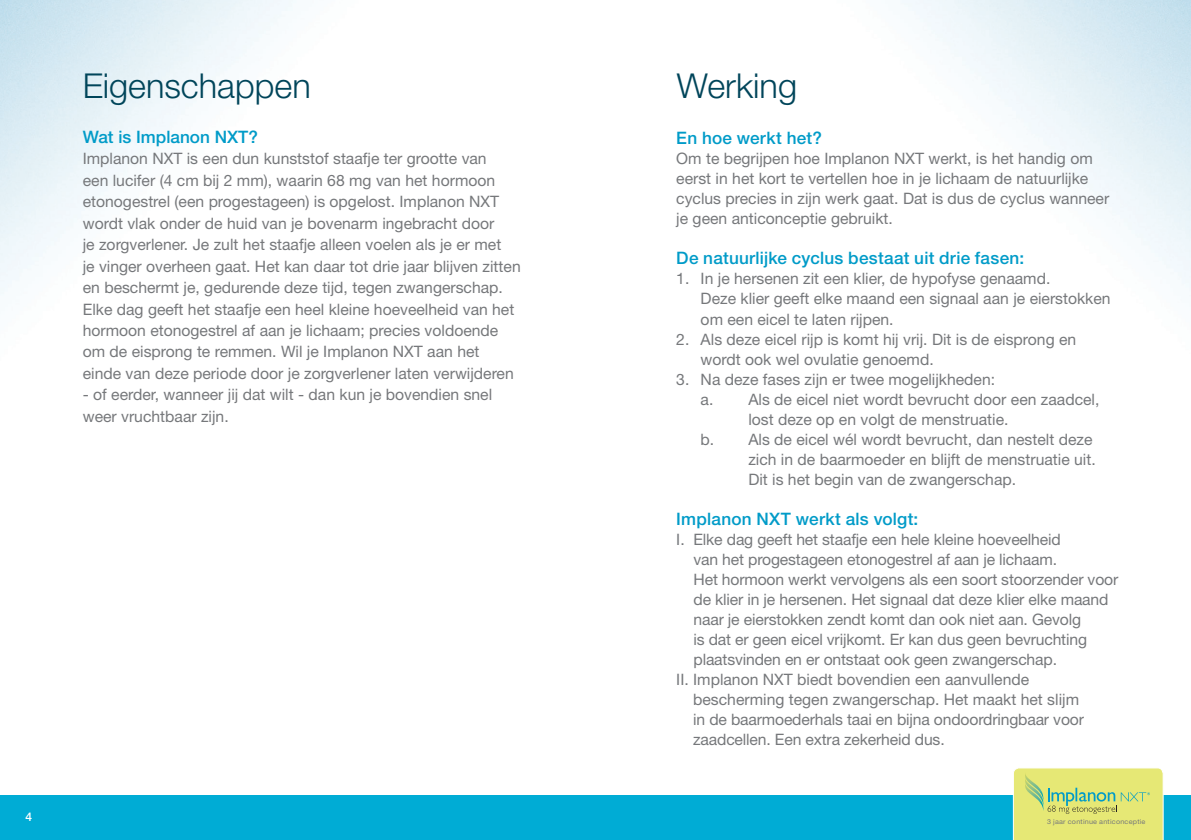
<style>
.page{position:relative;width:1191px;height:840px;background:#fff}
.page>*{position:absolute;margin:0;border:0;box-sizing:border-box;transform-origin:0 0}
.t1{font:300 34.4px "Helvetica Neue LT Std";color:#00455a}
.t2{font:500 17.2px "Helvetica Neue LT Std";letter-spacing:.01em;color:#009bc8}
.t3{font:15.8px/21.4px "Helvetica Neue LT Std";color:#76787b}
.t4{font:500 12px "Helvetica Neue LT Std";color:#fff}
.t5{font:6.8px "Helvetica Neue LT Std";letter-spacing:.03em;color:#76787b;scale:1.07 1}
</style>
<div class="page">
<div style="left:0;top:794px;width:1191px;height:45px;background:#00acd5"></div>
<svg style="left:1013px;top:768px;width:150px;height:71px;background:#dbe37a"></svg>
<h1 class="t1" style="left:83px;top:65px;width:229px">Eigenschappen</h1>
<p class="t2" style="left:83px;top:126px;width:177px">Wat is Implanon NXT?</p>
<p class="t3" style="left:83px;top:147px;width:439px">Implanon NXT is een dun kunststof staafje ter grootte van<br>een lucifer (4 cm bij 2 mm), waarin 68 mg van het hormoon etonogestrel (een progestageen) is opgelost. Implanon NXT wordt vlak onder de huid van je bovenarm ingebracht door<br>je zorgverlener. Je zult het staafje alleen voelen als je er met<br>je vinger overheen gaat. Het kan daar tot drie jaar blijven zitten en beschermt je, gedurende deze tijd, tegen zwangerschap.<br>Elke dag geeft het staafje een heel kleine hoeveelheid van het hormoon etonogestrel af aan je lichaam; precies voldoende om de eisprong te remmen. Wil je Implanon NXT aan het einde van deze periode door je zorgverlener laten verwijderen</p>
<p class="t3" style="left:83px;top:383px;width:411px">- of eerder, wanneer jij dat wilt - dan kun je bovendien snel weer vruchtbaar zijn.</p>
<p class="t4" style="left:25px;top:809px;width:8px">4</p>
<h1 class="t1" style="left:677px;top:65px;width:122px">Werking</h1>
<p class="t2" style="left:676px;top:128px;width:147px">En hoe werkt het?</p>
<p class="t3" style="left:676px;top:148px;width:434px;line-height:20px">Om te begrijpen hoe Implanon NXT werkt, is het handig om eerst in het kort te vertellen hoe in je lichaam de natuurlijke cyclus precies in zijn werk gaat. Dat is dus de cyclus wanneer je geen anticonceptie gebruikt.</p>
<p class="t2" style="left:676px;top:248px;width:349px">De natuurlijke cyclus bestaat uit drie fasen:</p>
<p class="t3" style="left:700px;top:268px;width:411px;line-height:20px;text-indent:-24px">1. In je hersenen zit een klier, de hypofyse genaamd.<br>Deze klier geeft elke maand een signaal aan je eierstokken om een eicel te laten rijpen.</p>
<p class="t3" style="left:700px;top:328px;width:377px;line-height:20px;text-indent:-24px">2. Als deze eicel rijp is komt hij vrij. Dit is de eisprong en wordt ook wel ovulatie genoemd.</p>
<p class="t3" style="left:676px;top:368px;width:320px">3. Na deze fases zijn er twee mogelijkheden:</p>
<p class="t3" style="left:700px;top:388px;width:400px">a. Als de eicel niet wordt bevrucht door een zaadcel,</p>
<p class="t3" style="left:748px;top:408px;width:262px">lost deze op en volgt de menstruatie.</p>
<p class="t3" style="left:700px;top:428px;width:393px">b. Als de eicel wél wordt bevrucht, dan nestelt deze</p>
<p class="t3" style="left:748px;top:448px;width:349px">zich in de baarmoeder en blijft de menstruatie uit.</p>
<p class="t3" style="left:748px;top:468px;width:269px">Dit is het begin van de zwangerschap.</p>
<p class="t2" style="left:676px;top:508px;width:243px">Implanon NXT werkt als volgt:</p>
<p class="t3" style="left:676px;top:528px;width:386px">I. Elke dag geeft het staafje een hele kleine hoeveelheid</p>
<p class="t3" style="left:693px;top:548px;width:365px">van het progestageen etonogestrel af aan je lichaam.</p>
<p class="t3" style="left:693px;top:568px;width:426px">Het hormoon werkt vervolgens als een soort stoorzender voor</p>
<p class="t3" style="left:693px;top:588px;width:416px">de klier in je hersenen. Het signaal dat deze klier elke maand</p>
<p class="t3" style="left:693px;top:608px;width:389px">naar je eierstokken zendt komt dan ook niet aan. Gevolg</p>
<p class="t3" style="left:693px;top:628px;width:395px">is dat er geen eicel vrijkomt. Er kan dus geen bevruchting</p>
<p class="t3" style="left:693px;top:648px;width:365px">plaatsvinden en er ontstaat ook geen zwangerschap.</p>
<p class="t3" style="left:676px;top:668px;width:354px">II. Implanon NXT biedt bovendien een aanvullende</p>
<p class="t3" style="left:693px;top:688px;width:387px">bescherming tegen zwangerschap. Het maakt het slijm</p>
<p class="t3" style="left:693px;top:708px;width:392px">in de baarmoederhals taai en bijna ondoordringbaar voor</p>
<p class="t3" style="left:693px;top:728px;width:253px">zaadcellen. Een extra zekerheid dus.</p>
<p class="t5" style="left:1047px;top:817px;width:93px">3 jaar continue anticonceptie</p>
</div>
